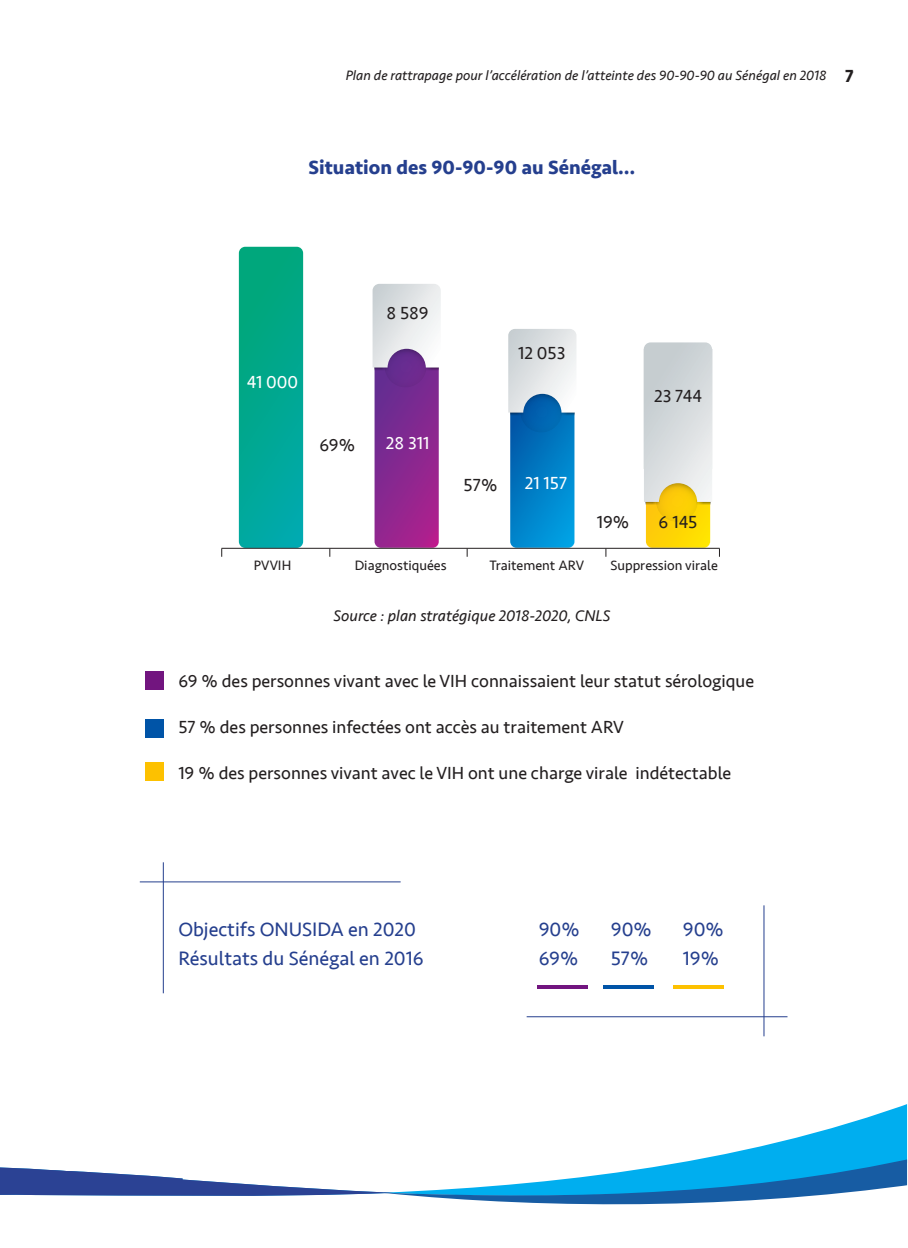
<style>
.page{position:relative;width:908px;height:1248px;background:#fff}
.page>*{position:absolute;margin:0;border:0;box-sizing:border-box;transform-origin:0 0}
.t1{font:20px "Seravek";color:#253f8e}
.t2{font:700 20px "Seravek";color:#253f8e}
.t3{font:18px "Seravek";color:#231f20}
.t4{font:18px "Seravek";color:#fff}
.t5{font:700 18px "Seravek";color:#231f20}
.t6{font:italic 16px "Seravek";color:#231f20}
.t7{font:italic 14px "Seravek";color:#231f20}
.t8{font:14px "Seravek";color:#231f20}
</style>
<div class="page">
<svg style="left:862px;top:1104px;width:44px;height:15px"></svg>
<svg style="left:0;top:1119px;width:906px;height:86px"></svg>
<svg style="left:372px;top:284px;width:68px;height:264px;background:#a467ad"></svg>
<svg style="left:508px;top:329px;width:68px;height:219px;background:#57a4d1"></svg>
<svg style="left:239px;top:247px;width:64px;height:301px;background:#00a78f"></svg>
<svg style="left:643px;top:342px;width:69px;height:206px;background:#e0d8a8"></svg>
<hr style="left:221px;top:548px;width:498px;height:1px;background:#231f20">
<div style="left:145px;top:671px;width:18px;height:18px;background:#72157f"></div>
<div style="left:145px;top:719px;width:18px;height:18px;background:#0054a7"></div>
<div style="left:145px;top:762px;width:18px;height:19px;background:#fdc100"></div>
<svg style="left:537px;top:985px;width:51px;height:3px"></svg>
<svg style="left:603px;top:985px;width:50px;height:3px"></svg>
<svg style="left:673px;top:985px;width:50px;height:3px"></svg>
<hr style="left:526px;top:1016px;width:261px;height:1px;background:#253f8e">
<hr style="left:763px;top:905px;width:1px;height:131px;background:#253f8e">
<hr style="left:140px;top:881px;width:260px;height:1px;background:#253f8e">
<hr style="left:163px;top:862px;width:1px;height:131px;background:#253f8e">
<p class="t7" style="left:345px;top:67px;width:482px">Plan de rattrapage pour l’accélération de l’atteinte des 90-90-90 au Sénégal en 2018</p>
<p class="t5" style="left:844px;top:66px;width:10px">7</p>
<p class="t2" style="left:308px;top:156px;width:328px">Situation des 90-90-90 au Sénégal…</p>
<p class="t4" style="left:247px;top:371px;width:53px">41 000</p>
<p class="t3" style="left:319px;top:434px;width:37px">69%</p>
<p class="t3" style="left:386px;top:302px;width:44px">8 589</p>
<p class="t4" style="left:385px;top:432px;width:45px">28 311</p>
<p class="t3" style="left:518px;top:342px;width:49px">12 053</p>
<p class="t3" style="left:463px;top:474px;width:35px">57%</p>
<p class="t4" style="left:524px;top:472px;width:44px">21 157</p>
<p class="t3" style="left:653px;top:385px;width:49px">23 744</p>
<p class="t3" style="left:596px;top:511px;width:34px">19%</p>
<p class="t3" style="left:658px;top:511px;width:40px">6 145</p>
<p class="t8" style="left:254px;top:556px;width:39px">PVVIH</p>
<p class="t8" style="left:354px;top:556px;width:93px">Diagnostiquées</p>
<p class="t8" style="left:489px;top:556px;width:96px">Traitement ARV</p>
<p class="t8" style="left:610px;top:556px;width:109px">Suppression virale</p>
<p class="t6" style="left:333px;top:605px;width:278px">Source : plan stratégique 2018-2020, CNLS</p>
<p class="t3" style="left:178px;top:670px;width:577px">69 % des personnes vivant avec le VIH connaissaient leur statut sérologique</p>
<p class="t3" style="left:178px;top:716px;width:447px">57 % des personnes infectées ont accès au traitement ARV</p>
<p class="t3" style="left:178px;top:761px;width:554px">19 % des personnes vivant avec le VIH ont une charge virale indétectable</p>
<p class="t1" style="left:178px;top:917px;width:239px">Objectifs ONUSIDA en 2020</p>
<p class="t1" style="left:538px;top:917px;width:42px">90%</p>
<p class="t1" style="left:610px;top:917px;width:42px">90%</p>
<p class="t1" style="left:682px;top:917px;width:42px">90%</p>
<p class="t1" style="left:178px;top:946px;width:247px">Résultats du Sénégal en 2016</p>
<p class="t1" style="left:538px;top:946px;width:41px">69%</p>
<p class="t1" style="left:610px;top:946px;width:39px">57%</p>
<p class="t1" style="left:682px;top:946px;width:38px">19%</p>
</div>
